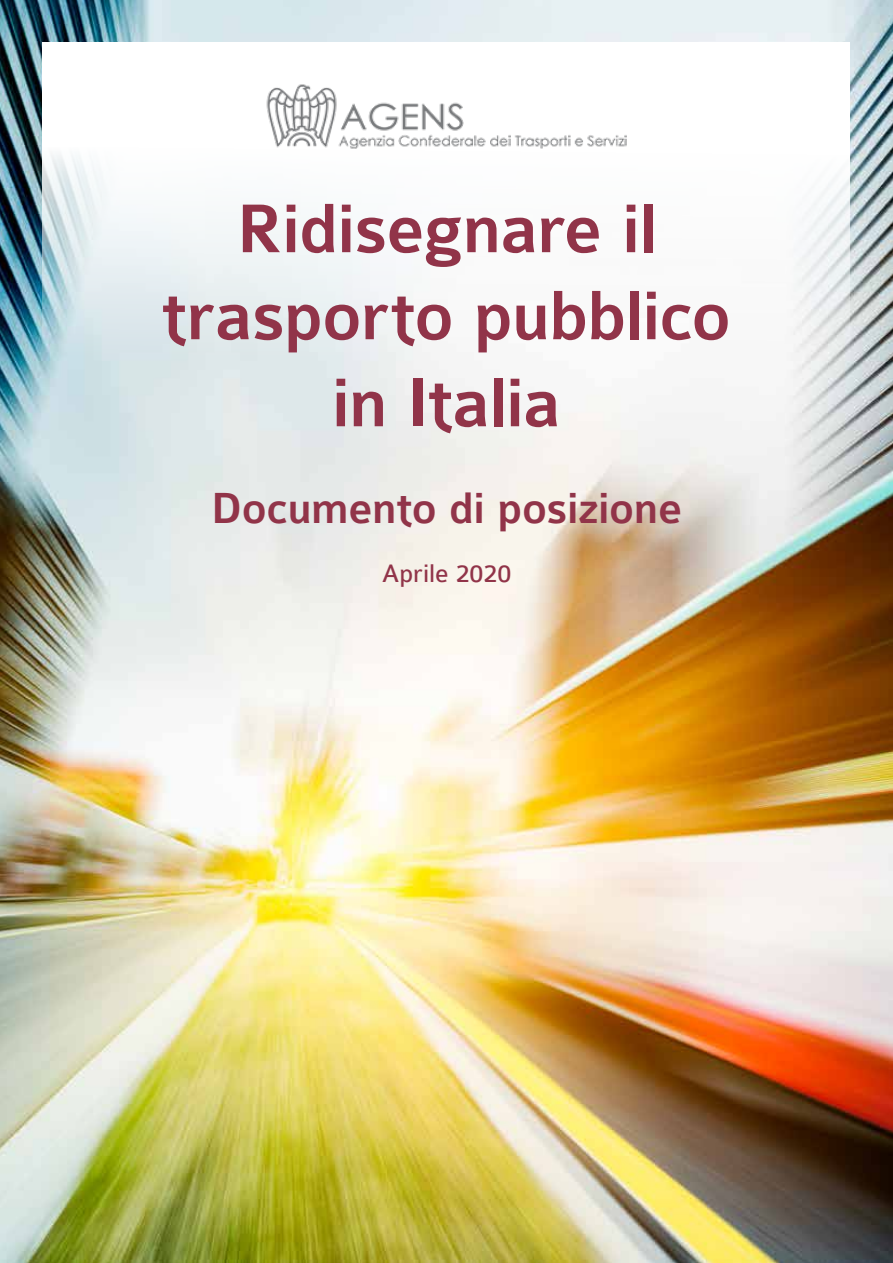
<style>
.page{position:relative;width:893px;height:1263px;background:#fff}
.page>*{position:absolute;margin:0;border:0;box-sizing:border-box;transform-origin:0 0}
.t1{font:500 73.5px/87px "Colaborate";letter-spacing:-.015em;color:#913449;text-align:center}
.t2{font:500 46.5px "Colaborate";letter-spacing:-.01em;color:#913449}
.t3{font:27px "Colaborate";color:#913449}
</style>
<div class="page">
<img style="left:0;top:0;width:893px;height:1263px">
<svg style="left:43px;top:43px;width:807px;height:510px"></svg>
<img style="left:263px;top:71px;width:366px;height:89px">
<p class="t1" style="left:162px;top:187px;width:570px">Ridisegnare il trasporto pubblico in Italia</p>
<p class="t2" style="left:211px;top:484px;width:473px">Documento di posizione</p>
<p class="t3" style="left:382px;top:560px;width:131px">Aprile 2020</p>
</div>
